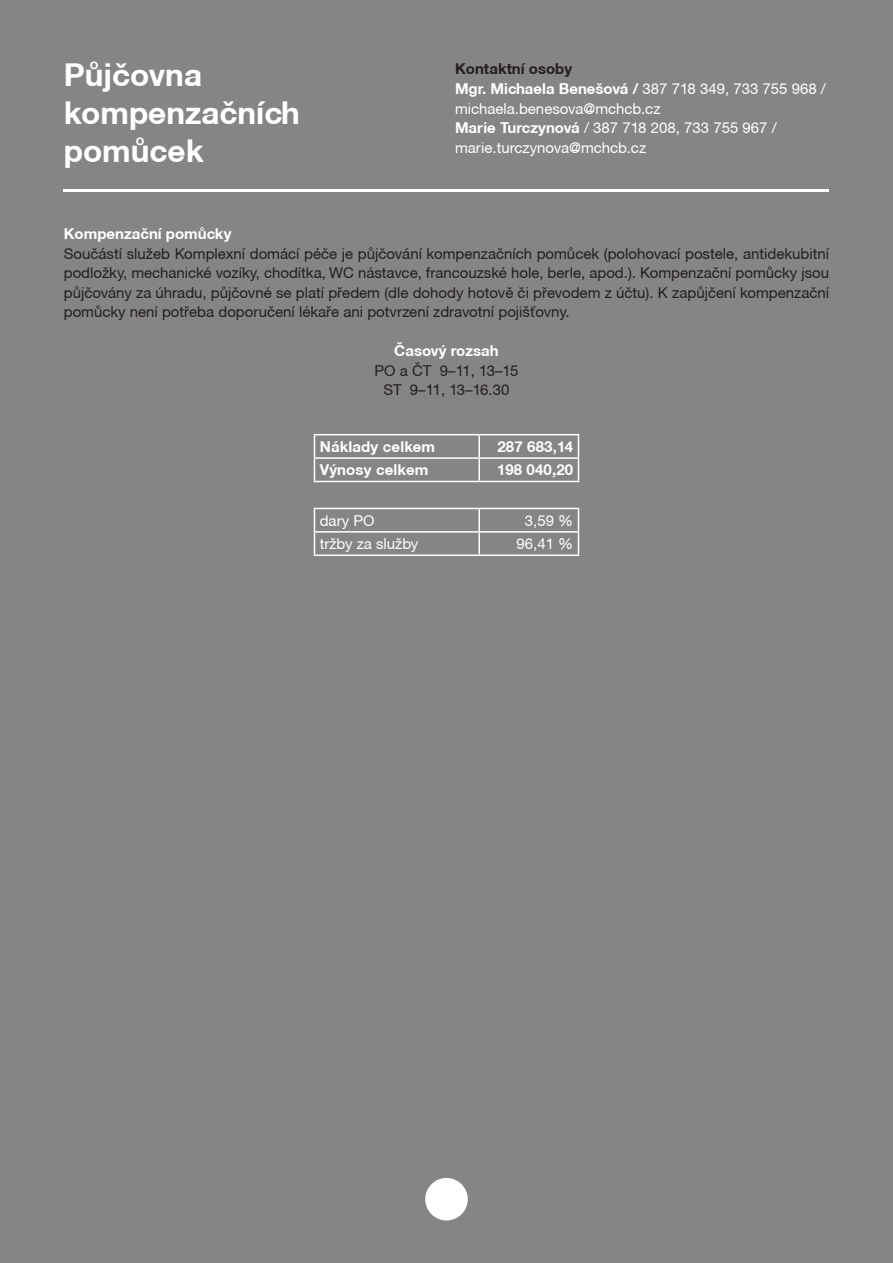
<style>
.page{position:relative;width:893px;height:1263px;background:#868484}
.page>*{position:absolute;margin:0;border:0;box-sizing:border-box;transform-origin:0 0}
.t1{font:700 31.5px/37.8px "Helvetica Neue CE";color:#fff}
.t2{font:15px/19.5px "Helvetica Neue CE";color:#231f20;text-align:justify}
.t3{font:15px/19.5px "Helvetica Neue CE";color:#fff}
.t4{font:700 15px "Helvetica Neue CE";color:#fff}
.t5{font:15px/19.5px "Helvetica Neue CE";letter-spacing:-.055em;color:#231f20;text-align:center}
.s1{font-weight:700;color:#231f20}
.s2{font-weight:700}
</style>
<div class="page">
<hr style="left:64px;top:189px;width:765px;height:2px;background:#fff">
<hr style="left:314px;top:434px;width:165px;height:1px;background:#fff">
<hr style="left:479px;top:434px;width:100px;height:1px;background:#fff">
<hr style="left:478px;top:435px;width:2px;height:22px;background:#fff">
<hr style="left:314px;top:457px;width:165px;height:2px;background:#fff">
<svg style="left:314px;top:435px;width:1px;height:46px"></svg>
<hr style="left:479px;top:457px;width:100px;height:2px;background:#fff">
<hr style="left:478px;top:459px;width:2px;height:22px;background:#fff">
<svg style="left:578px;top:435px;width:1px;height:46px"></svg>
<hr style="left:314px;top:481px;width:165px;height:1px;background:#fff">
<hr style="left:479px;top:481px;width:100px;height:1px;background:#fff">
<hr style="left:314px;top:508px;width:165px;height:1px;background:#fff">
<hr style="left:479px;top:508px;width:100px;height:1px;background:#fff">
<hr style="left:478px;top:509px;width:2px;height:22px;background:#fff">
<hr style="left:314px;top:531px;width:165px;height:2px;background:#fff">
<svg style="left:314px;top:509px;width:1px;height:45px"></svg>
<hr style="left:479px;top:531px;width:100px;height:2px;background:#fff">
<hr style="left:478px;top:533px;width:2px;height:21px;background:#fff">
<svg style="left:578px;top:509px;width:1px;height:45px"></svg>
<hr style="left:314px;top:554px;width:165px;height:2px;background:#fff">
<hr style="left:479px;top:554px;width:100px;height:2px;background:#fff">
<div style="left:425px;top:1178px;width:43px;height:42px;background:#fff;border-radius:50%"></div>
<h1 class="t1" style="left:64px;top:57px;width:238px">Půjčovna kompenzačních pomůcek</h1>
<p class="t3" style="left:455px;top:60px;width:372px"><span class="s1">Kontaktní osoby<br></span><span class="s2">Mgr. Michaela Benešová /</span> 387 718 349, 733 755 968 / michaela.benesova@mchcb.cz<br><span class="s2">Marie Turczynová</span> / 387 718 208, 733 755 967 / marie.turczynova@mchcb.cz</p>
<p class="t4" style="left:64px;top:225px;width:169px">Kompenzační pomůcky</p>
<p class="t2" style="left:64px;top:244px;width:767px">Součástí služeb Komplexní domácí péče je půjčování kompenzačních pomůcek (polohovací postele, antidekubitní podložky, mechanické vozíky, chodítka, WC nástavce, francouzské hole, berle, apod.). Kompenzační pomůcky jsou půjčovány za úhradu, půjčovné se platí předem (dle dohody hotově či převodem z účtu). K zapůjčení kompenzační pomůcky není potřeba doporučení lékaře ani potvrzení zdravotní pojišťovny.</p>
<p class="t4" style="left:394px;top:342px;width:106px">Časový rozsah</p>
<p class="t5" style="left:375px;top:361px;width:145px">PO a ČT 9–11, 13–15<br>ST 9–11, 13–16.30</p>
<p class="t4" style="left:320px;top:437px;width:117px">Náklady celkem</p>
<p class="t4" style="left:497px;top:437px;width:77px">287 683,14</p>
<p class="t4" style="left:320px;top:460px;width:110px">Výnosy celkem</p>
<p class="t4" style="left:497px;top:460px;width:78px">198 040,20</p>
<p class="t3" style="left:320px;top:511px;width:56px">dary PO</p>
<p class="t3" style="left:525px;top:511px;width:50px">3,59 %</p>
<p class="t3" style="left:320px;top:534px;width:100px">tržby za služby</p>
<p class="t3" style="left:517px;top:534px;width:58px">96,41 %</p>
</div>
